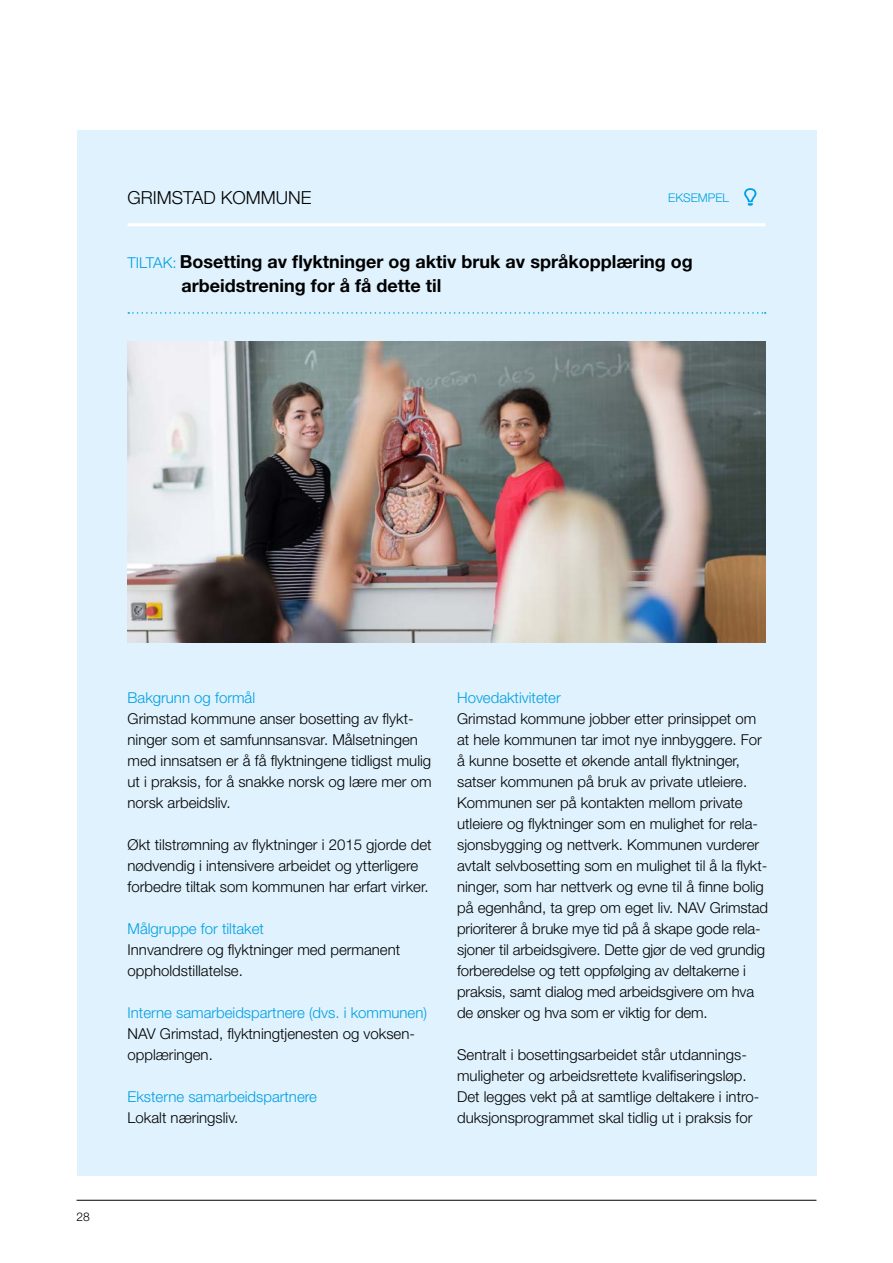
<style>
.page{position:relative;width:893px;height:1263px;background:#fff}
.page>*{position:absolute;margin:0;border:0;box-sizing:border-box;transform-origin:0 0}
.t1{font:700 18px/24px "Helvetica Neue";color:#000}
.t2{font:300 18px "Helvetica Neue";color:#000}
.t3{font:300 15px/21px "Helvetica Neue";color:#000}
.t4{font:300 15px "Helvetica Neue";color:#009fe3}
.t5{font:300 12px "Helvetica Neue";color:#009fe3}
.t6{font:300 12px "Helvetica Neue";color:#000}
.s1{font-weight:300;font-size:15px;color:#009fe3}
</style>
<div class="page">
<hr style="left:77px;top:1200px;width:739px;height:1px;background:#000">
<div style="left:77px;top:130px;width:739px;height:1046px;background:#dff2fd"></div>
<hr style="left:128px;top:223px;width:637px;height:3px;background:#fff">
<svg style="left:744px;top:188px;width:13px;height:18px"></svg>
<img style="left:127px;top:341px;width:638px;height:301px">
<svg style="left:128px;top:312px;width:638px;height:2px"></svg>
<p class="t2" style="left:128px;top:187px;width:185px">GRIMSTAD KOMMUNE</p>
<p class="t5" style="left:668px;top:190px;width:62px">EKSEMPEL</p>
<p class="t1" style="left:182px;top:249px;width:513px;text-indent:-54px"><span class="s1">TILTAK:</span> Bosetting av flyktninger og aktiv bruk av språkopplæring og arbeidstrening for å få dette til</p>
<p class="t6" style="left:77px;top:1210px;width:15px">28</p>
<p class="t4" style="left:128px;top:688px;width:129px">Bakgrunn og formål</p>
<p class="t3" style="left:128px;top:707px;width:305px">Grimstad kommune anser bosetting av flykt&shy;ninger som et samfunnsansvar. Målsetningen med innsatsen er å få flyktningene tidligst mulig ut i praksis, for å snakke norsk og lære mer om norsk arbeidsliv.</p>
<p class="t3" style="left:128px;top:833px;width:305px">Økt tilstrømning av flyktninger i 2015 gjorde det nødvendig i intensivere arbeidet og ytterligere forbedre tiltak som kommunen har erfart virker.</p>
<p class="t4" style="left:128px;top:919px;width:138px">Målgruppe for tiltaket</p>
<p class="t3" style="left:128px;top:938px;width:274px">Innvandrere og flyktninger med permanent oppholdstillatelse.</p>
<p class="t4" style="left:128px;top:1003px;width:301px">Interne samarbeidspartnere (dvs. i kommunen)</p>
<p class="t3" style="left:128px;top:1022px;width:289px">NAV Grimstad, flyktningtjenesten og voksen&shy;opplæringen.</p>
<p class="t4" style="left:128px;top:1087px;width:191px">Eksterne samarbeidspartnere</p>
<p class="t3" style="left:128px;top:1106px;width:112px">Lokalt næringsliv.</p>
<p class="t4" style="left:457px;top:688px;width:105px">Hovedaktiviteter</p>
<p class="t3" style="left:457px;top:707px;width:312px">Grimstad kommune jobber etter prinsippet om at hele kommunen tar imot nye innbyggere. For å kunne bosette et økende antall flyktninger, satser kommunen på bruk av private utleiere.<br>Kommunen ser på kontakten mellom private utleiere og flyktninger som en mulighet for rela&shy;sjonsbygging og nettverk. Kommunen vurderer avtalt selvbosetting som en mulighet til å la flykt&shy;ninger, som har nettverk og evne til å finne bolig på egenhånd, ta grep om eget liv. NAV Grimstad prioriterer å bruke mye tid på å skape gode rela&shy;sjoner til arbeidsgivere. Dette gjør de ved grundig forberedelse og tett oppfølging av deltakerne i praksis, samt dialog med arbeidsgivere om hva de ønsker og hva som er viktig for dem.</p>
<p class="t3" style="left:457px;top:1043px;width:304px">Sentralt i bosettingsarbeidet står utdannings&shy;muligheter og arbeidsrettete kvalifiseringsløp.<br>Det legges vekt på at samtlige deltakere i intro&shy;duksjonsprogrammet skal tidlig ut i praksis for</p>
</div>
